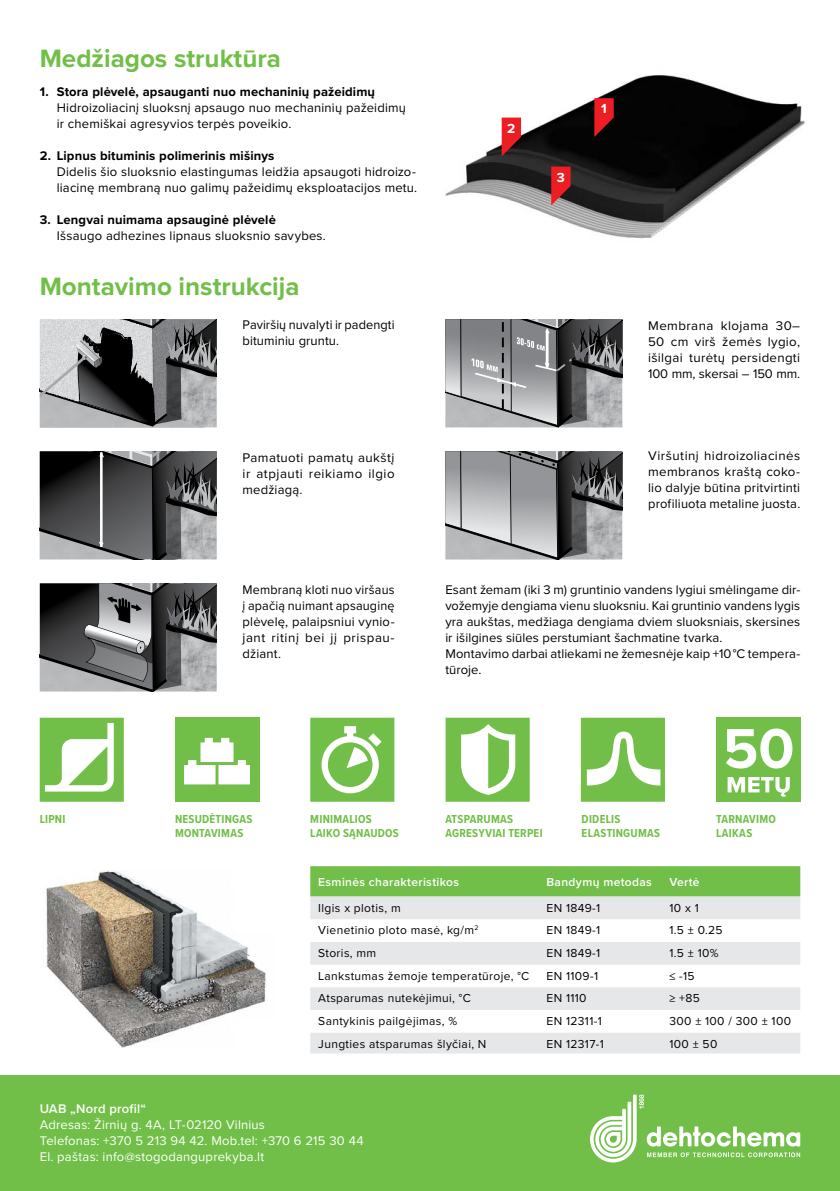
<style>
.page{position:relative;width:840px;height:1191px;background:#fff}
.page>*{position:absolute;margin:0;border:0;box-sizing:border-box;transform-origin:0 0}
.t1{font:700 58.2px "Proxima Nova";color:#fff}
.t2{font:700 26px "Proxima Nova";color:#71bf48}
.t3{font:700 13.6px "Proxima Nova";color:#fff}
.t4{font:13px/16px "Proxima Nova";letter-spacing:.015em;color:#000}
.t5{font:700 13px "Proxima Nova";letter-spacing:.01em;color:#000}
.t6{font:13px/16px "Proxima Nova";letter-spacing:.015em;color:#fff}
.t7{font:13px/16px "Proxima Nova";letter-spacing:.015em;color:#000;text-align:justify;scale:.96 1}
.t8{font:600 13px "Proxima Nova";letter-spacing:.015em;color:#fff}
.t9{font:12px "Proxima Nova";letter-spacing:.03em;color:#000}
.t10{font:700 12px/14px "Proxima Nova Cond";letter-spacing:.02em;color:#71bf48}
.t11{font:600 12px "Proxima Nova";letter-spacing:.03em;color:#fff}
</style>
<div class="page">
<svg style="left:40px;top:717px;width:84px;height:84px"></svg>
<svg style="left:310px;top:717px;width:84px;height:84px"></svg>
<svg style="left:445px;top:717px;width:84px;height:84px"></svg>
<svg style="left:580px;top:717px;width:84px;height:84px"></svg>
<div style="left:175px;top:717px;width:84px;height:84px;background:#71bf48"></div>
<svg style="left:184px;top:738px;width:66px;height:46px"></svg>
<div style="left:715px;top:717px;width:84px;height:84px;background:#71bf48"></div>
<img style="left:445px;top:75px;width:360px;height:164px">
<svg style="left:594px;top:98px;width:19px;height:39px"></svg>
<svg style="left:501px;top:118px;width:19px;height:38px"></svg>
<svg style="left:551px;top:167px;width:19px;height:38px"></svg>
<svg style="left:40px;top:319px;width:176px;height:109px;background:#808182"></svg>
<img style="left:112px;top:332px;width:19px;height:7px">
<svg style="left:40px;top:451px;width:176px;height:108px;background:#555557"></svg>
<svg style="left:40px;top:583px;width:176px;height:108px;background:#666768"></svg>
<svg style="left:445px;top:319px;width:177px;height:108px;background:#87888a"></svg>
<svg style="left:445px;top:451px;width:177px;height:108px;background:#8c8d8f"></svg>
<svg style="left:727px;top:777px;width:62px;height:19px"></svg>
<div style="left:310px;top:866px;width:489px;height:30px;background:#71bf48"></div>
<svg style="left:310px;top:896px;width:489px;height:157px;fill:#e6e7e8"></svg>
<img style="left:46px;top:871px;width:220px;height:177px">
<div style="left:0;top:1075px;width:839px;height:116px;background:#71bf48"></div>
<svg style="left:590px;top:1094px;width:209px;height:68px"></svg>
<h2 class="t2" style="left:40px;top:43px;width:243px">Medžiagos struktūra</h2>
<p class="t5" style="left:40px;top:83px;width:337px">1. Stora plėvelė, apsauganti nuo mechaninių pažeidimų</p>
<p class="t4" style="left:57px;top:99px;width:350px">Hidroizoliacinį sluoksnį apsaugo nuo mechaninių pažeidimų ir chemiškai agresyvios terpės poveikio.</p>
<p class="t5" style="left:40px;top:147px;width:236px">2. Lipnus bituminis polimerinis mišinys</p>
<p class="t4" style="left:57px;top:163px;width:362px">Didelis šio sluoksnio elastingumas leidžia apsaugoti hidroizo&shy;liacinę membraną nuo galimų pažeidimų eksploatacijos metu.</p>
<p class="t5" style="left:40px;top:211px;width:237px">3. Lengvai nuimama apsauginė plėvelė</p>
<p class="t4" style="left:57px;top:227px;width:270px">Išsaugo adhezines lipnaus sluoksnio savybes.</p>
<h2 class="t2" style="left:40px;top:271px;width:261px">Montavimo instrukcija</h2>
<p class="t4" style="left:242px;top:317px;width:153px">Paviršių nuvalyti ir padengti bituminiu gruntu.</p>
<p class="t4" style="left:242px;top:449px;width:153px;text-align:justify">Pamatuoti pamatų aukštį ir atpjauti reikiamo ilgio medžiagą.</p>
<p class="t3" style="left:507px;top:120px;width:10px">2</p>
<p class="t3" style="left:556px;top:169px;width:10px">3</p>
<p class="t3" style="left:601px;top:101px;width:7px">1</p>
<p class="t4" style="left:647px;top:317px;width:153px;text-align:justify">Membrana klojama 30– 50 cm virš žemės lygio, išilgai turėtų persidengti 100 mm, skersai – 150 mm.</p>
<p class="t4" style="left:647px;top:448px;width:153px;text-align:justify">Viršutinį hidroizoliacinės membranos kraštą coko&shy;lio dalyje būtina pritvirtinti profiliuota metaline juosta.</p>
<p class="t7" style="left:242px;top:581px;width:160px">Membraną kloti nuo viršaus į apačią nuimant apsauginę plėvelę, palaipsniui vynio&shy;jant ritinį bei jį prispau&shy;džiant.</p>
<p class="t4" style="left:445px;top:581px;width:356px">Esant žemam (iki 3 m) gruntinio vandens lygiui smėlingame dir&shy;vožemyje dengiama vienu sluoksniu. Kai gruntinio vandens lygis yra aukštas, medžiaga dengiama dviem sluoksniais, skersines ir išilgines siūles perstumiant šachmatine tvarka.<br>Montavimo darbai atliekami ne žemesnėje kaip +10 °C tempera&shy;tūroje.</p>
<h1 class="t1" style="left:722px;top:713px;width:73px">50</h1>
<p class="t10" style="left:40px;top:812px;width:27px">LIPNI</p>
<p class="t10" style="left:175px;top:812px;width:79px">NESUDĖTINGAS<br>MONTAVIMAS</p>
<p class="t10" style="left:715px;top:812px;width:61px">TARNAVIMO<br>LAI KAS</p>
<p class="t10" style="left:310px;top:812px;width:54px">MINI MALIOS<br>LAI KO SĄNAUDOS</p>
<p class="t10" style="left:581px;top:812px;width:80px">DIDELIS<br>ELASTINGUMAS</p>
<p class="t10" style="left:445px;top:812px;width:99px">ATSPARUMAS<br>AGRESYVIAI TERPEI</p>
<p class="t11" style="left:318px;top:875px;width:142px">Esminės charakteristikos</p>
<p class="t11" style="left:546px;top:875px;width:107px">Bandymų metodas</p>
<p class="t11" style="left:669px;top:875px;width:32px">Vertė</p>
<p class="t9" style="left:318px;top:900px;width:84px">Ilgis x plotis, m</p>
<p class="t9" style="left:546px;top:900px;width:55px">EN 1849-1</p>
<p class="t9" style="left:669px;top:900px;width:31px">10 x 1</p>
<p class="t9" style="left:318px;top:923px;width:162px">Vienetinio ploto masė, kg/m<sup>2</sup></p>
<p class="t9" style="left:546px;top:923px;width:55px">EN 1849-1</p>
<p class="t9" style="left:669px;top:923px;width:55px">1.5 ± 0.25</p>
<p class="t9" style="left:318px;top:946px;width:59px">Storis, mm</p>
<p class="t9" style="left:546px;top:946px;width:55px">EN 1849-1</p>
<p class="t9" style="left:669px;top:946px;width:51px">1.5 ± 10%</p>
<p class="t9" style="left:318px;top:968px;width:212px">Lankstumas žemoje temperatūroje, °C</p>
<p class="t9" style="left:546px;top:968px;width:53px">EN 1109-1</p>
<p class="t9" style="left:669px;top:968px;width:27px">≤ -15</p>
<p class="t9" style="left:318px;top:991px;width:154px">Atsparumas nutekėjimui, °C</p>
<p class="t9" style="left:546px;top:991px;width:42px">EN 1110</p>
<p class="t9" style="left:669px;top:991px;width:32px">≥ +85</p>
<p class="t9" style="left:318px;top:1014px;width:140px">Santykinis pailgėjimas, %</p>
<p class="t9" style="left:546px;top:1014px;width:57px">EN 12311-1</p>
<p class="t9" style="left:669px;top:1014px;width:123px">300 ± 100 / 300 ± 100</p>
<p class="t9" style="left:318px;top:1036px;width:169px">Jungties atsparumas šlyčiai, N</p>
<p class="t9" style="left:546px;top:1036px;width:59px">EN 12317-1</p>
<p class="t9" style="left:669px;top:1036px;width:49px">100 ± 50</p>
<p class="t8" style="left:40px;top:1100px;width:108px">UAB „Nord profil“</p>
<p class="t6" style="left:40px;top:1116px;width:325px">Adresas: Žirnių g. 4A, LT-02120 Vilnius<br>Telefonas: +370 5 213 94 42. Mob.tel: +370 6 215 30 44<br>El. paštas: info@stogodanguprekyba.lt</p>
</div>
